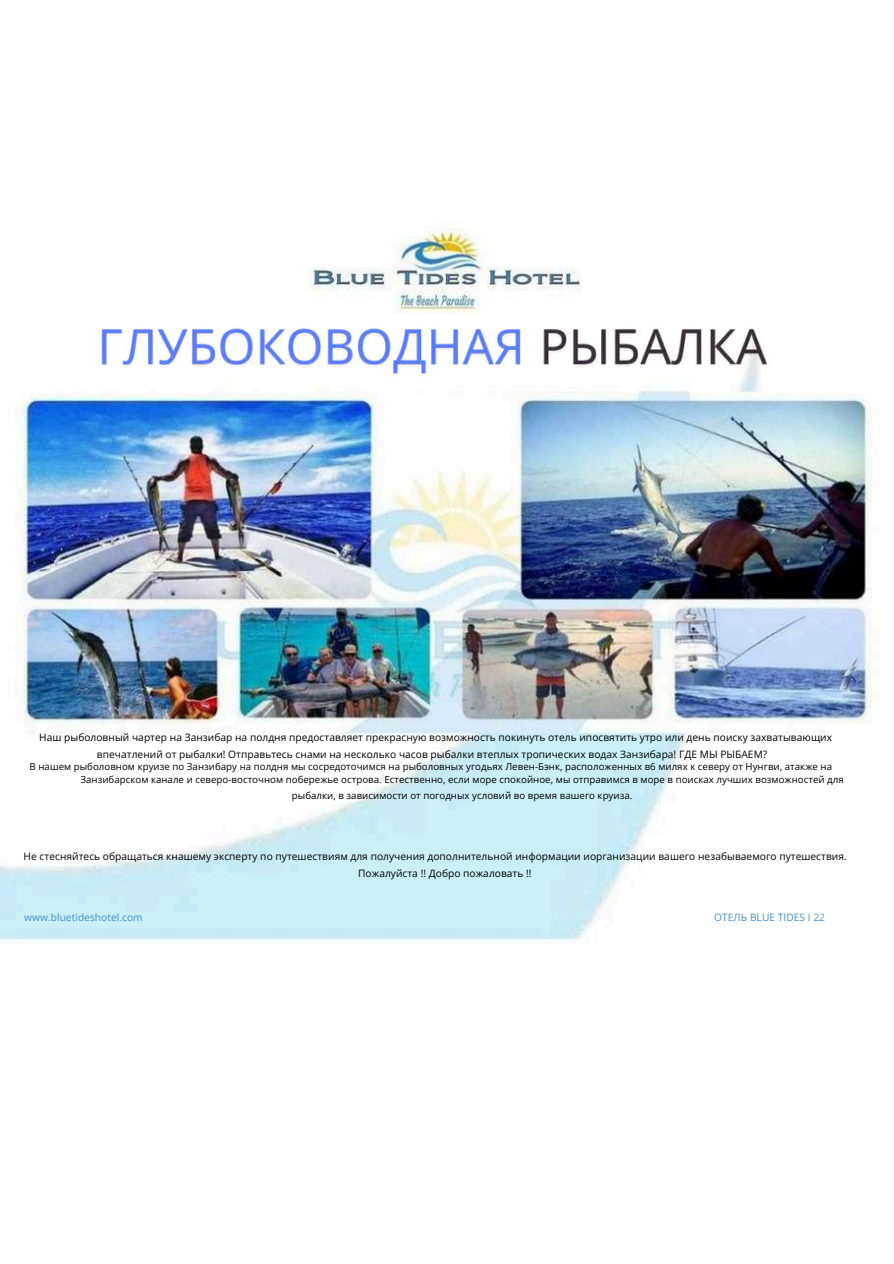
<style>
.page{position:relative;width:894px;height:1264px;background:#fff}
.page>*{position:absolute;margin:0;border:0;box-sizing:border-box;transform-origin:0 0}
.t1{font:10.2px/17.1px "Open Sans";letter-spacing:.005em;color:#000}
.t2{font:10.2px "Open Sans";letter-spacing:.005em;color:#4791ca}
.t3{font:9.75px/15.8px "Open Sans";letter-spacing:.005em;color:#000;text-align:center}
</style>
<div class="page">
<img style="left:0;top:228px;width:873px;height:713px">
<img style="left:95px;top:315px;width:678px;height:67px">
<p class="t1" style="left:97px;top:728px;width:736px;text-indent:-58px">Наш рыболовный чартер на Занзибар на полдня предоставляет прекрасную возможность покинуть отель ипосвятить утро или день поиску захватывающих впечатлений от рыбалки! Отправьтесь снами на несколько часов рыбалки втеплых тропических водах Занзибара! ГДЕ МЫ РЫБАЕМ?</p>
<p class="t3" style="left:30px;top:758px;width:803px">В нашем рыболовном круизе по Занзибару на полдня мы сосредоточимся на рыболовных угодьях Левен-Бэнк, расположенных в6 милях к северу от Нунгви, атакже на</p>
<p class="t3" style="left:80px;top:771px;width:764px">Занзибарском канале и северо-восточном побережье острова. Естественно, если море спокойное, мы отправимся в море в поисках лучших возможностей для рыбалки, в зависимости от погодных условий во время вашего круиза.</p>
<p class="t1" style="left:358px;top:847px;width:490px;text-indent:-334px">Не стесняйтесь обращаться кнашему эксперту по путешествиям для получения дополнительной информации иорганизации вашего незабываемого путешествия.<br>Пожалуйста !! Добро пожаловать !!</p>
<p class="t2" style="left:24px;top:909px;width:120px">www.bluetideshotel.com</p>
<p class="t2" style="left:714px;top:909px;width:112px">ОТЕЛЬ BLUE TIDES I 22</p>
</div>
